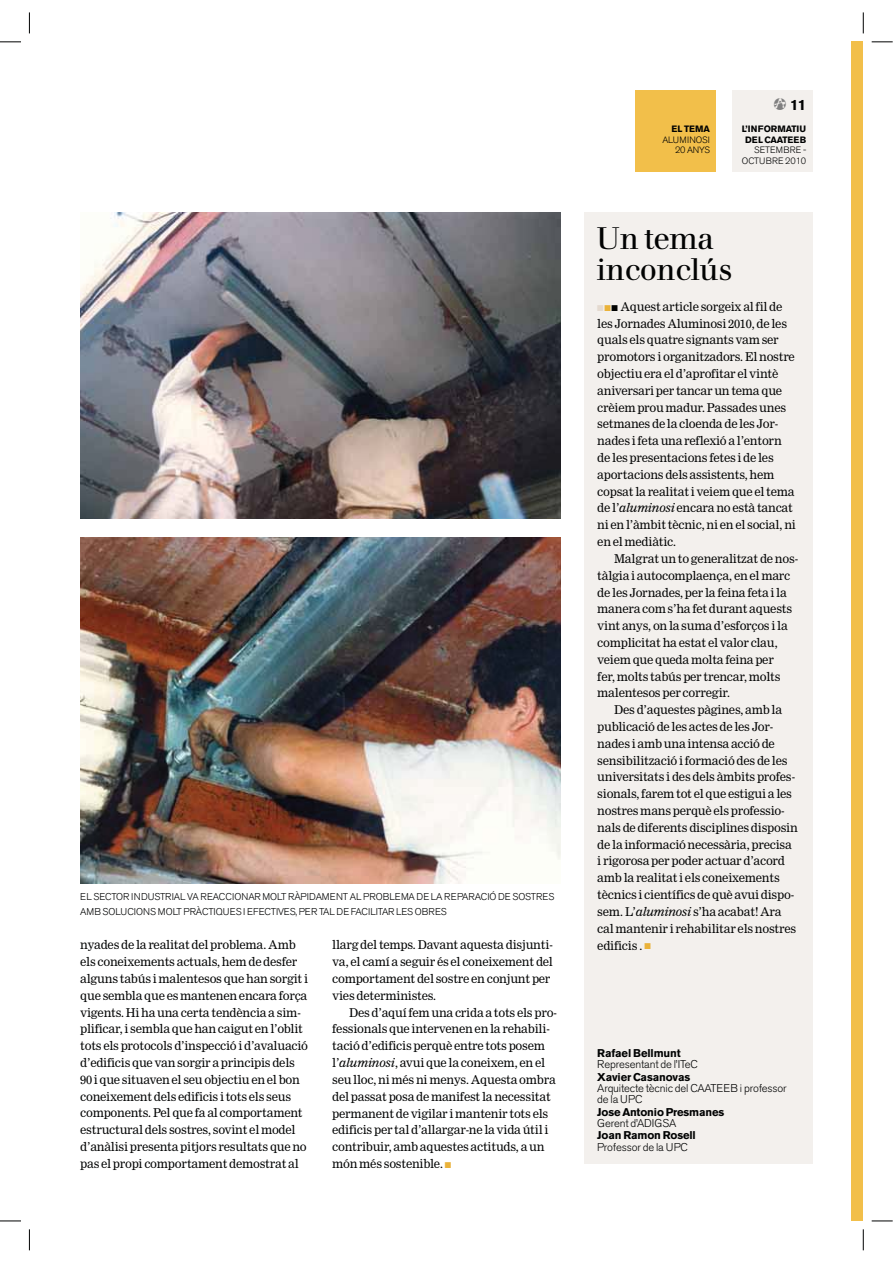
<style>
.page{position:relative;width:893px;height:1263px;background:#fff}
.page>*{position:absolute;margin:0;border:0;box-sizing:border-box;transform-origin:0 0}
.t1{font:30.75px/30.8px "Walbaum";letter-spacing:-.015em;color:#010202}
.t2{font:700 14.85px "Akzidenz Grotesk BE";color:#010202}
.t3{font:11.85px/16.8px "Clarion";letter-spacing:-.015em;color:#010202}
.t4{font:300 11.25px/11.2px "Akzidenz Grotesk BE";letter-spacing:-.015em;color:#010202}
.t5{font:700 11.25px "Akzidenz Grotesk BE";letter-spacing:-.015em;color:#010202}
.t6{font:300 9.75px/15.5px "Akzidenz Grotesk BE";letter-spacing:-.015em;color:#010202}
.t7{font:300 9.15px/10.5px "Akzidenz Grotesk BE";letter-spacing:-.005em;color:#010202;text-align:right}
.t8{font:700 9.15px/10.5px "Akzidenz Grotesk BE";letter-spacing:.005em;color:#010202;text-align:center}
.s1{font-style:italic}
.s2{font-family:"CAAT";font-weight:400;color:#808080}
</style>
<div class="page">
<div style="left:636px;top:91px;width:80px;height:81px;background:#f2bf4a"></div>
<div style="left:851px;top:42px;width:12px;height:1179px;background:#f2bf4a"></div>
<div style="left:732px;top:91px;width:80px;height:81px;background:#f3f0ed"></div>
<div style="left:584px;top:213px;width:228px;height:951px;background:#f3f0ed"></div>
<img style="left:80px;top:537px;width:480px;height:347px">
<img style="left:80px;top:213px;width:480px;height:305px">
<svg style="left:0;top:42px;width:21px;height:1px"></svg>
<svg style="left:872px;top:42px;width:21px;height:1px"></svg>
<svg style="left:0;top:1221px;width:21px;height:1px"></svg>
<svg style="left:872px;top:1221px;width:21px;height:1px"></svg>
<svg style="left:29px;top:12px;width:1px;height:21px"></svg>
<svg style="left:29px;top:1229px;width:1px;height:21px"></svg>
<svg style="left:863px;top:12px;width:1px;height:21px"></svg>
<svg style="left:863px;top:1229px;width:1px;height:21px"></svg>
<p class="t6" style="left:80px;top:890px;width:476px">EL SECTOR INDUSTRIAL VA REACCIONAR MOLT RÀPIDAMENT AL PROBLEMA DE LA REPARACIÓ DE SOSTRES<br>AMB SOLUCIONS MOLT PRÀCTIQUES I EFECTIVES, PER TAL DE FACILITAR LES OBRES</p>
<p class="t3" style="left:80px;top:938px;width:229px">nyades de la realitat del problema. Amb els coneixements actuals, hem de desfer alguns tabús i malentesos que han sorgit i que sembla que es mantenen encara força vigents. Hi ha una certa tendència a sim&shy;plificar, i sembla que han caigut en l’oblit tots els protocols d’inspecció i d’avaluació d’edificis que van sorgir a principis dels 90 i que situaven el seu objectiu en el bon coneixement dels edificis i tots els seus components. Pel que fa al comportament estructural dels sostres, sovint el model d’anàlisi presenta pitjors resultats que no pas el propi comportament demostrat al</p>
<p class="t3" style="left:332px;top:938px;width:222px">llarg del temps. Davant aquesta disjunti&shy;va, el camí a seguir és el coneixement del comportament del sostre en conjunt per vies deterministes.</p>
<p class="t3" style="left:332px;top:1005px;width:226px;text-indent:17px">Des d’aquí fem una crida a tots els pro&shy;fessionals que intervenen en la rehabili&shy;tació d’edificis perquè entre tots posem l’<span class="s1">aluminosi</span>, avui que la coneixem, en el seu lloc, ni més ni menys. Aquesta ombra del passat posa de manifest la necessitat permanent de vigilar i mantenir tots els edificis per tal d’allargar-ne la vida útil i contribuir, amb aquestes actituds, a un món més sostenible.</p>
<p class="t8" style="left:671px;top:125px;width:40px">EL TEMA</p>
<p class="t7" style="left:662px;top:135px;width:49px">ALUMINOSI<br>20 ANYS</p>
<p class="t2" style="left:774px;top:99px;width:34px"><span class="s2">c</span> 11</p>
<p class="t8" style="left:742px;top:125px;width:66px">L’INFORMATIU<br>DEL CAATEEB</p>
<p class="t7" style="left:742px;top:146px;width:66px">SETEMBRE -<br>OCTUBRE 2010</p>
<h1 class="t1" style="left:597px;top:226px;width:137px">Un tema inconclús</h1>
<p class="t3" style="left:597px;top:299px;width:200px;text-indent:23px">Aquest article sorgeix al fil de les Jornades Aluminosi 2010, de les quals els quatre signants vam ser promotors i organitzadors. El nostre objectiu era el d’aprofitar el vintè aniversari per tancar un tema que crèiem prou madur. Passades unes setmanes de la cloenda de les Jor&shy;nades i feta una reflexió a l’entorn de les presentacions fetes i de les aportacions dels assistents, hem copsat la realitat i veiem que el tema de l’<span class="s1">aluminosi</span> encara no està tancat ni en l’àmbit tècnic, ni en el social, ni en el mediàtic.</p>
<p class="t3" style="left:597px;top:551px;width:202px;text-indent:17px">Malgrat un to generalitzat de nos&shy;tàlgia i autocomplaença, en el marc de les Jornades, per la feina feta i la manera com s’ha fet durant aquests vint anys, on la suma d’esforços i la complicitat ha estat el valor clau, veiem que queda molta feina per<br>fer, molts tabús per trencar, molts malentesos per corregir.</p>
<p class="t3" style="left:597px;top:702px;width:202px;text-indent:17px">Des d’aquestes pàgines, amb la publicació de les actes de les Jor&shy;nades i amb una intensa acció de sensibilització i formació des de les universitats i des dels àmbits profes&shy;sionals, farem tot el que estigui a les nostres mans perquè els professio&shy;nals de diferents disciplines disposin de la informació necessària, precisa i rigorosa per poder actuar d’acord amb la realitat i els coneixements tècnics i científics de què avui dispo&shy;sem. L’<span class="s1">aluminosi</span> s’ha acabat! Ara cal mantenir i rehabilitar els nostres edificis .</p>
<p class="t5" style="left:597px;top:1049px;width:85px">Rafael Bellmunt</p>
<p class="t4" style="left:597px;top:1060px;width:102px">Representant de l’ITeC</p>
<p class="t5" style="left:597px;top:1073px;width:94px">Xavier Casanovas</p>
<p class="t4" style="left:597px;top:1084px;width:191px">Arquitecte tècnic del CAATEEB i professor de la UPC</p>
<p class="t5" style="left:597px;top:1108px;width:129px">Jose Antonio Presmanes</p>
<p class="t4" style="left:597px;top:1119px;width:81px">Gerent d’ADIGSA</p>
<p class="t5" style="left:597px;top:1131px;width:100px">Joan Ramon Rosell</p>
<p class="t4" style="left:597px;top:1142px;width:92px">Professor de la UPC</p>
</div>
